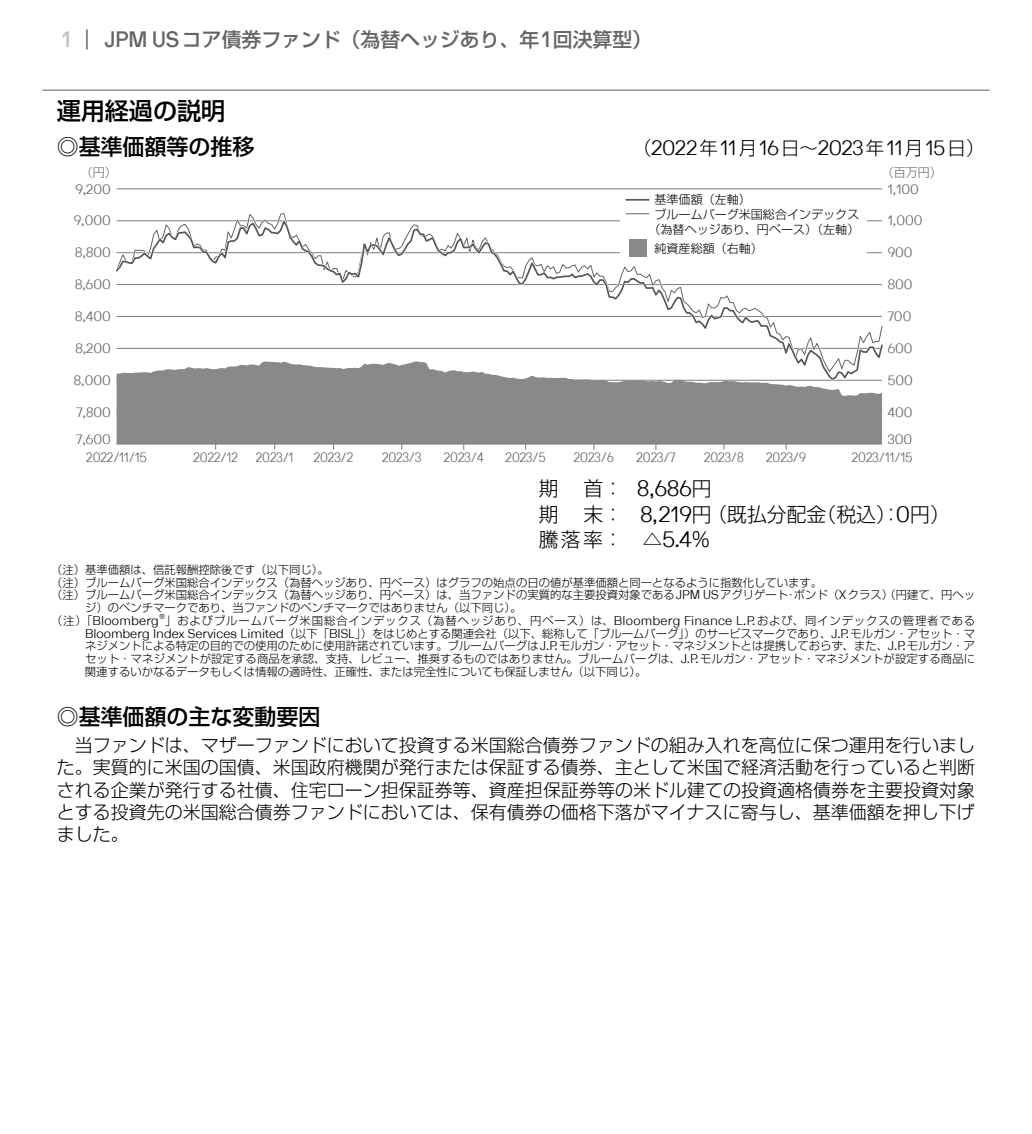
<style>
.page{position:relative;width:1032px;height:1134px;background:#fff}
.page>*{position:absolute;margin:0;border:0;box-sizing:border-box;transform-origin:0 0}
.t1{font:500 24px "Shin Go Pro";color:#000}
.t2{font:22.2px "JPMAM Pro Lig";color:#000}
.t3{font:500 22px "Shin Go Pro";color:#000}
.t4{font:20.6px "JPMAM Pro Lig";color:#000}
.t5{font:300 19.8px/25.6px "Shin Go Pro";color:#000}
.t6{font:500 19.8px "Shin Go Pro";color:#666464}
.t7{font:300 18px/22.2px "Shin Go Pro";color:#000;text-align:justify}
.t8{font:13.4px "JPMAM Pro Lig";color:#666464;scale:.9 1}
.t9{font:13.4px "JPMAM Pro Lig";color:#666464}
.t10{font:300 12px/14.4px "Shin Go Pro";color:#000}
.t11{font:300 12px "Shin Go Pro";color:#666464}
.t12{font:300 11.4px "Shin Go Pro";color:#000}
.t13{font:300 11.4px "Shin Go Pro";letter-spacing:.08em;color:#000}
.s1{font-family:"JPMAM Pro Med";font-weight:400;font-size:22.2px;color:#bfc0c0}
.s2{font-family:"JPMAM Pro Med";font-weight:400;font-size:22.2px}
.s3{font-family:"Shin Go Pro";font-weight:300;font-size:18.4px}
.s4{font-family:"Shin Go Pro";font-weight:300;font-size:19.8px}
.s5{font-family:"JPMAM Pro Lig";font-weight:400;font-size:22.2px}
.s6{font-family:"JPMAM Pro Lig";font-weight:400;font-size:12.6px}
</style>
<div class="page">
<hr style="left:117px;top:188px;width:765px;height:1px;background:#7d7d7d">
<div style="left:117px;top:383px;width:765px;height:60px;background:#898989"></div>
<svg style="left:117px;top:217px;width:765px;height:164px"></svg>
<hr style="left:117px;top:443px;width:765px;height:1px;background:#7d7d7d">
<div style="left:620px;top:190px;width:246px;height:70px;background:#fff"></div>
<div style="left:629px;top:240px;width:17px;height:17px;background:#898989"></div>
<svg style="left:626px;top:213px;width:23px;height:1px"></svg>
<hr style="left:626px;top:199px;width:23px;height:2px;background:#595757">
<hr style="left:43px;top:90px;width:946px;height:1px;background:#727171">
<h3 class="t6" style="left:62px;top:23px;width:591px"><span class="s1">1</span> ｜ <span class="s2">JPM US</span>コア債券ファンド（為替ヘッジあり、年<span class="s2">1</span>回決算型）</h3>
<h1 class="t1" style="left:57px;top:92px;width:170px">運用経過の説明</h1>
<h3 class="t3" style="left:57px;top:129px;width:199px">◎基準価額等の推移</h3>
<h3 class="t4" style="left:633px;top:136px;width:353px"><span class="s3">（</span>2022<span class="s3">年</span>11<span class="s3">月</span>16<span class="s3">日～</span>2023<span class="s3">年</span>11<span class="s3">月</span>15<span class="s3">日）</span></h3>
<p class="t11" style="left:81px;top:162px;width:38px">（円）</p>
<p class="t11" style="left:882px;top:162px;width:62px">（百万円）</p>
<p class="t9" style="left:75px;top:181px;width:37px">9,200</p>
<p class="t9" style="left:74px;top:213px;width:39px">9,000</p>
<p class="t10" style="left:654px;top:191px;width:206px">基準価額（左軸）<br>ブルームバーグ米国総合インデックス</p>
<p class="t10" style="left:648px;top:221px;width:212px">（為替ヘッジあり、円ベース）（左軸）</p>
<p class="t9" style="left:888px;top:181px;width:33px">1,100</p>
<p class="t9" style="left:888px;top:213px;width:36px">1,000</p>
<p class="t9" style="left:75px;top:245px;width:37px">8,800</p>
<p class="t10" style="left:654px;top:240px;width:110px">純資産総額（右軸）</p>
<p class="t9" style="left:888px;top:245px;width:26px">900</p>
<p class="t9" style="left:75px;top:277px;width:37px">8,600</p>
<p class="t9" style="left:888px;top:277px;width:26px">800</p>
<p class="t9" style="left:75px;top:309px;width:37px">8,400</p>
<p class="t9" style="left:888px;top:309px;width:25px">700</p>
<p class="t9" style="left:75px;top:341px;width:37px">8,200</p>
<p class="t9" style="left:888px;top:341px;width:26px">600</p>
<p class="t9" style="left:74px;top:372px;width:39px">8,000</p>
<p class="t9" style="left:888px;top:372px;width:27px">500</p>
<p class="t9" style="left:76px;top:404px;width:36px">7,800</p>
<p class="t9" style="left:888px;top:404px;width:26px">400</p>
<p class="t9" style="left:76px;top:432px;width:36px">7,600</p>
<p class="t9" style="left:888px;top:432px;width:26px">300</p>
<p class="t8" style="left:86px;top:450px;width:69px">2022/11/15</p>
<p class="t8" style="left:193px;top:450px;width:51px">2022/12</p>
<p class="t8" style="left:256px;top:450px;width:44px">2023/1</p>
<p class="t8" style="left:314px;top:450px;width:45px">2023/2</p>
<p class="t8" style="left:382px;top:450px;width:45px">2023/3</p>
<p class="t8" style="left:444px;top:450px;width:46px">2023/4</p>
<p class="t8" style="left:506px;top:450px;width:46px">2023/5</p>
<p class="t8" style="left:574px;top:450px;width:46px">2023/6</p>
<p class="t8" style="left:636px;top:450px;width:45px">2023/7</p>
<p class="t8" style="left:704px;top:450px;width:46px">2023/8</p>
<p class="t8" style="left:766px;top:450px;width:46px">2023/9</p>
<p class="t8" style="left:852px;top:450px;width:69px">2023/11/15</p>
<h3 class="t5" style="left:539px;top:473px;width:21px">期</h3>
<h2 class="t2" style="left:583px;top:476px;width:130px"><span class="s4">首：</span> 8,686<span class="s4">円</span></h2>
<h3 class="t5" style="left:539px;top:499px;width:21px">期</h3>
<h3 class="t5" style="left:539px;top:499px;width:413px;text-indent:45px">末： <span class="s5">8,219</span>円（既払分配金（税込）：<span class="s5">0</span>円）騰落率： △<span class="s5">5.4%</span></h3>
<p class="t12" style="left:51px;top:560px;width:279px">（注）基準価額は、信託報酬控除後です（以下同じ）。</p>
<p class="t12" style="left:51px;top:573px;width:773px">（注）ブルームバーグ米国総合インデックス（為替ヘッジあり、円ベース）はグラフの始点の日の値が基準価額と同一となるように指数化しています。</p>
<p class="t12" style="left:51px;top:586px;width:926px">（注）ブルームバーグ米国総合インデックス（為替ヘッジあり、円ベース）は、当ファンドの実質的な主要投資対象である<span class="s6">JPM US</span>アグリゲート・ボンド（<span class="s6">X</span>クラス）（円建て、円ヘッ</p>
<p class="t12" style="left:85px;top:598px;width:438px">ジ）のベンチマークであり、当ファンドのベンチマークではありません（以下同じ）。</p>
<p class="t13" style="left:51px;top:611px;width:926px">（注）「<span class="s6">Bloomberg</span><sup>®</sup>」およびブルームバーグ米国総合インデックス（為替ヘッジあり、円ベース）は、<span class="s6">Bloomberg Finance L.P.</span>および、同インデックスの管理者である</p>
<p class="t12" style="left:85px;top:624px;width:892px"><span class="s6">Bloomberg Index Services Limited</span>（以下「<span class="s6">BISL</span>」）をはじめとする関連会社（以下、総称して「ブルームバーグ」）のサービスマークであり、<span class="s6">J.P.</span>モルガン・アセット・マ</p>
<p class="t12" style="left:85px;top:637px;width:892px">ネジメントによる特定の目的での使用のために使用許諾されています。ブルームバーグは<span class="s6">J.P.</span>モルガン・アセット・マネジメントとは提携しておらず、また、<span class="s6">J.P.</span>モルガン・ア</p>
<p class="t12" style="left:85px;top:649px;width:892px">セット・マネジメントが設定する商品を承認、支持、レビュー、推奨するものではありません。ブルームバーグは、<span class="s6">J.P.</span>モルガン・アセット・マネジメントが設定する商品に</p>
<p class="t12" style="left:85px;top:662px;width:563px">関連するいかなるデータもしくは情報の適時性、正確性、または完全性についても保証しません（以下同じ）。</p>
<h3 class="t3" style="left:57px;top:698px;width:265px">◎基準価額の主な変動要因</h3>
<p class="t7" style="left:57px;top:732px;width:920px;text-indent:18px">当ファンドは、マザーファンドにおいて投資する米国総合債券ファンドの組み入れを高位に保つ運用を行いました。実質的に米国の国債、米国政府機関が発行または保証する債券、主として米国で経済活動を行っていると判断される企業が発行する社債、住宅ローン担保証券等、資産担保証券等の米ドル建ての投資適格債券を主要投資対象とする投資先の米国総合債券ファンドにおいては、保有債券の価格下落がマイナスに寄与し、基準価額を押し下げました。</p>
</div>
